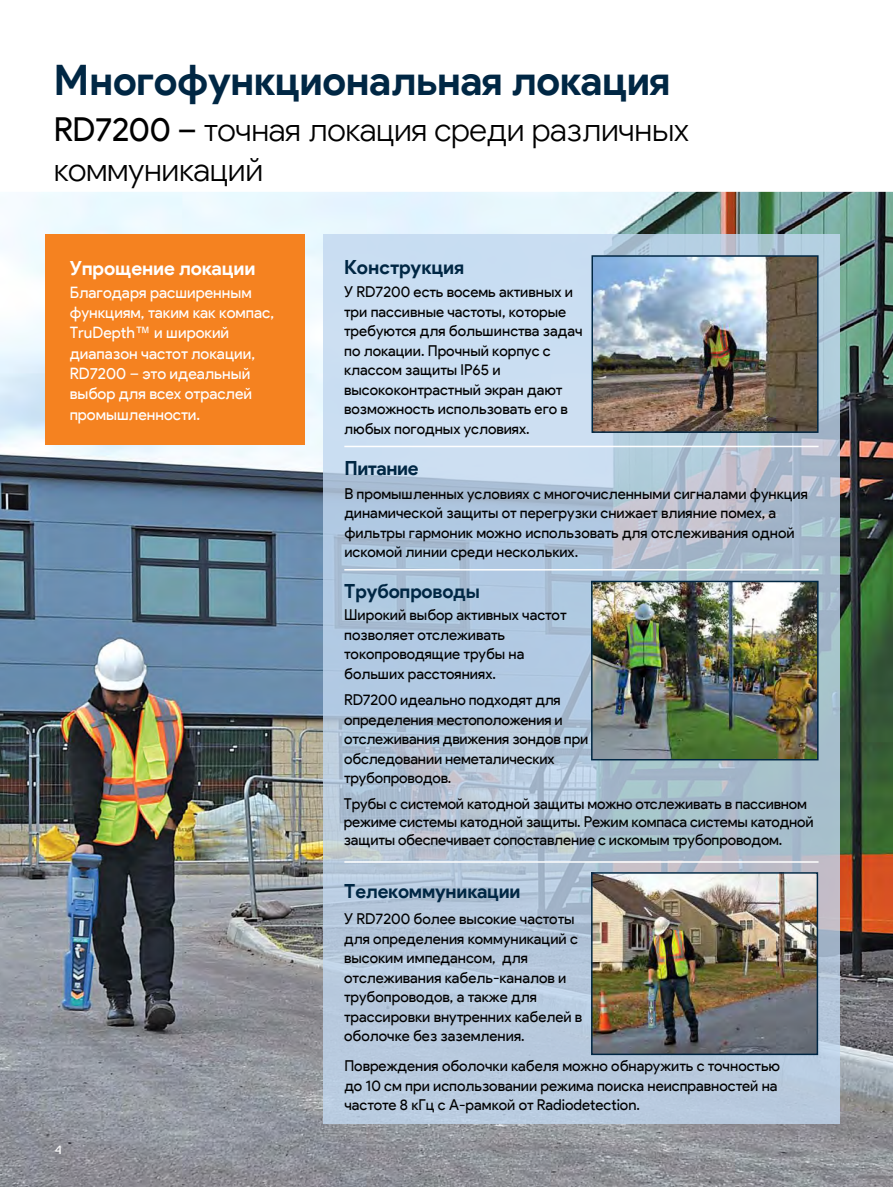
<style>
.page{position:relative;width:893px;height:1187px;background:#fff}
.page>*{position:absolute;margin:0;border:0;box-sizing:border-box;transform-origin:0 0}
.t1{font:700 42px "Product Sans";letter-spacing:-.01em;color:#002744}
.t2{font:300 33px/39.6px "Product Sans";letter-spacing:-.01em;color:#000}
.t3{font:700 19.5px "Product Sans";letter-spacing:-.01em;color:#002744}
.t4{font:700 19.5px "Product Sans";letter-spacing:-.01em;color:#fff}
.t5{font:15.75px/20.2px "Product Sans";color:#fff}
.t6{font:15px/19.5px "Product Sans";color:#000}
.t7{font:12px "Replica Std";color:#fff}
.s1{font-weight:400}
.s2{font-family:"Arial"}
</style>
<div class="page">
<img style="left:0;top:191px;width:893px;height:995px">
<svg style="left:323px;top:234px;width:517px;height:889px;background:#b6cadd"></svg>
<hr style="left:344px;top:445px;width:475px;height:2px;background:#fff">
<hr style="left:344px;top:569px;width:475px;height:1px;background:#fff">
<hr style="left:344px;top:861px;width:475px;height:1px;background:#fff">
<img style="left:594px;top:583px;width:222px;height:174px">
<div style="left:591px;top:580px;width:228px;height:180px;border:2px solid #002744"></div>
<img style="left:594px;top:258px;width:222px;height:172px">
<div style="left:591px;top:255px;width:228px;height:178px;border:2px solid #002744"></div>
<div style="left:46px;top:234px;width:259px;height:211px;background:#f58220"></div>
<img style="left:594px;top:875px;width:221px;height:176px">
<div style="left:591px;top:872px;width:227px;height:182px;border:2px solid #002744"></div>
<h1 class="t1" style="left:54px;top:55px;width:618px">Многофункциональная локация</h1>
<h2 class="t2" style="left:54px;top:110px;width:637px"><span class="s1">RD7200 –</span> точная локация среди различных коммуникаций</h2>
<h3 class="t4" style="left:70px;top:256px;width:187px">Упрощение локации</h3>
<p class="t5" style="left:70px;top:282px;width:206px">Благодаря расширенным функциям, таким как компас,<br>TruDepth<span class="s2">™</span> и широкий диапазон частот локации,<br>RD7200 – это идеальный выбор для всех отраслей промышленности.</p>
<p class="t7" style="left:55px;top:1142px;width:8px">4</p>
<h3 class="t3" style="left:344px;top:255px;width:122px">Конструкция</h3>
<p class="t6" style="left:344px;top:282px;width:240px">У RD7200 есть восемь активных и три пассивные частоты, которые требуются для большинства задач по локации. Прочный корпус с классом защиты IP65 и высококонтрастный экран дают возможность использовать его в любых погодных условиях.</p>
<h3 class="t3" style="left:344px;top:456px;width:76px">Питание</h3>
<p class="t6" style="left:344px;top:483px;width:465px">В промышленных условиях с многочисленными сигналами функция динамической защиты от перегрузки снижает влияние помех, а фильтры гармоник можно использовать для отслеживания одной искомой линии среди нескольких.</p>
<h3 class="t3" style="left:344px;top:579px;width:137px">Трубопроводы</h3>
<p class="t6" style="left:344px;top:605px;width:224px">Широкий выбор активных частот позволяет отслеживать токопроводящие трубы на больших расстояниях.</p>
<p class="t6" style="left:344px;top:690px;width:246px">RD7200 идеально подходят для определения местоположения и отслеживания движения зондов при обследовании неметалических трубопроводов.</p>
<p class="t6" style="left:344px;top:794px;width:471px;line-height:18px">Трубы с системой катодной защиты можно отслеживать в пассивном режиме системы катодной защиты. Режим компаса системы катодной защиты обеспечивает сопоставление с искомым трубопроводом.</p>
<h3 class="t3" style="left:344px;top:879px;width:178px">Телекоммуникации</h3>
<p class="t6" style="left:344px;top:908px;width:240px">У RD7200 более высокие частоты для определения коммуникаций с высоким импедансом, для отслеживания кабель-каналов и трубопроводов, а также для трассировки внутренних кабелей в оболочке без заземления.</p>
<p class="t6" style="left:344px;top:1056px;width:437px">Повреждения оболочки кабеля можно обнаружить с точностью до 10 см при использовании режима поиска неисправностей на частоте 8 кГц с A-рамкой от Radiodetection.</p>
</div>
